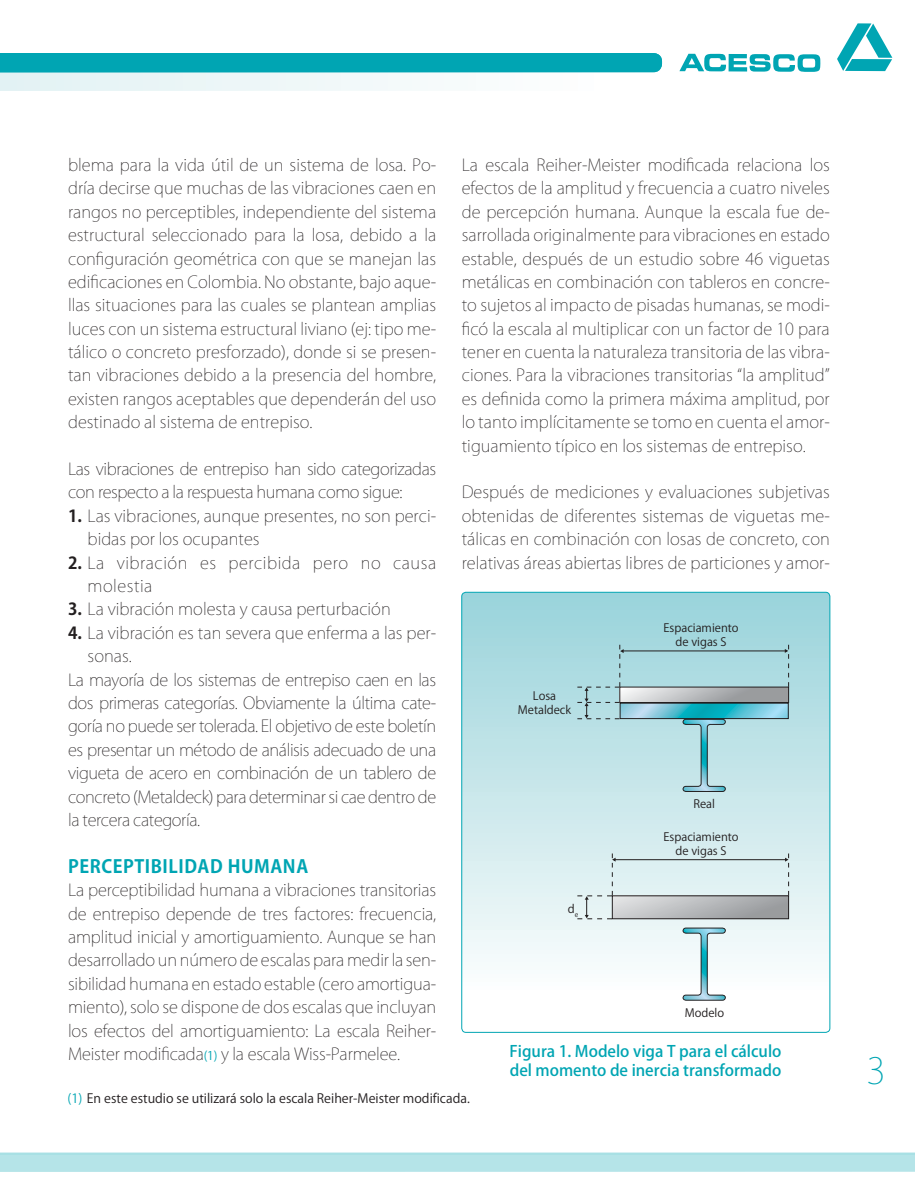
<style>
.page{position:relative;width:915px;height:1191px;background:#fff}
.page>*{position:absolute;margin:0;border:0;box-sizing:border-box;transform-origin:0 0}
.t1{font:200 36px "Koz Go Pro";color:#00a5b3}
.t2{font:700 18px "Koz Go Pro";letter-spacing:.03em;color:#00a5b3}
.t3{font:200 16.5px/23.4px "Koz Go Pro";letter-spacing:-.01em;color:#231f20;text-align:justify}
.t4{font:200 16.5px/23.4px "Koz Go Pro";letter-spacing:.03em;color:#231f20}
.t5{font:500 15.75px/18.9px "Koz Go Pro";color:#00a5b3}
.t6{font:12.75px "Koz Go Pro";color:#231f20}
.t7{font:11.4px/13.8px "Koz Go Pro";color:#231f20;text-align:center}
.s1{font-weight:700}
.s2{font-weight:400;font-size:12px;color:#00a5b3}
.s3{color:#00a5b3}
</style>
<div class="page">
<svg style="left:837px;top:23px;width:55px;height:48px"></svg>
<svg style="left:679px;top:54px;width:141px;height:18px"></svg>
<svg style="left:461px;top:592px;width:368px;height:440px"></svg>
<svg style="left:0;top:1152px;width:914px;height:20px;background:#b5e4e8"></svg>
<svg style="left:0;top:53px;width:661px;height:38px"></svg>
<div style="left:612px;top:895px;width:176px;height:23px;background:linear-gradient(to right,#dbdcde,#979a9c)"></div>
<div style="left:611px;top:895px;width:177px;height:24px;border:1px solid #231f20"></div>
<hr style="left:614px;top:859px;width:172px;height:1px;background:#231f20">
<svg style="left:682px;top:927px;width:43px;height:74px"></svg>
<svg style="left:623px;top:705px;width:163px;height:12px;background:#5bc3d6"></svg>
<div style="left:619px;top:703px;width:169px;height:16px;border:1px solid #231f20"></div>
<svg style="left:623px;top:689px;width:163px;height:12px;background:#b9babc"></svg>
<div style="left:619px;top:687px;width:169px;height:16px;border:1px solid #231f20"></div>
<hr style="left:621px;top:650px;width:165px;height:1px;background:#231f20">
<svg style="left:682px;top:718px;width:43px;height:74px;background:#9cc9d0"></svg>
<svg style="left:577px;top:645px;width:46px;height:74px;background:#a7d2d7"></svg>
<svg style="left:784px;top:645px;width:5px;height:42px"></svg>
<svg style="left:577px;top:853px;width:38px;height:66px;background:#d7e7e8"></svg>
<svg style="left:784px;top:853px;width:5px;height:42px"></svg>
<p class="t3" style="left:68px;top:153px;width:369px">blema para la vida útil de un sistema de losa. Po&shy;dría decirse que muchas de las vibraciones caen en rangos no perceptibles, independiente del sistema estructural seleccionado para la losa, debido a la configuración geométrica con que se manejan las edificaciones en Colombia. No obstante, bajo aque&shy;llas situaciones para las cuales se plantean amplias luces con un sistema estructural liviano (ej: tipo me&shy;tálico o concreto presforzado), donde si se presen&shy;tan vibraciones debido a la presencia del hombre, existen rangos aceptables que dependerán del uso destinado al sistema de entrepiso.</p>
<p class="t3" style="left:68px;top:457px;width:369px">Las vibraciones de entrepiso han sido categorizadas con respecto a la respuesta humana como sigue:</p>
<p class="t3" style="left:88px;top:504px;width:350px;text-indent:-20px"><span class="s1">1.</span> Las vibraciones, aunque presentes, no son perci&shy;bidas por los ocupantes</p>
<p class="t4" style="left:88px;top:551px;width:350px;text-indent:-20px"><span class="s1">2.</span> La vibración es percibida pero no causa molestia</p>
<p class="t3" style="left:68px;top:597px;width:324px"><span class="s1">3.</span> La vibración molesta y causa perturbación</p>
<p class="t3" style="left:68px;top:621px;width:369px"><span class="s1">4.</span> La vibración es tan severa que enferma a las per-</p>
<p class="t3" style="left:88px;top:644px;width:46px">sonas.</p>
<p class="t3" style="left:68px;top:667px;width:369px">La mayoría de los sistemas de entrepiso caen en las</p>
<p class="t3" style="left:68px;top:691px;width:369px">dos primeras categorías. Obviamente la última cate-</p>
<p class="t3" style="left:68px;top:714px;width:369px">goría no puede ser tolerada. El objetivo de este boletín</p>
<p class="t3" style="left:68px;top:738px;width:369px">es presentar un método de análisis adecuado de una</p>
<p class="t3" style="left:68px;top:761px;width:369px">vigueta de acero en combinación de un tablero de</p>
<p class="t3" style="left:68px;top:784px;width:369px">concreto (Metaldeck) para determinar si cae dentro de</p>
<p class="t3" style="left:68px;top:808px;width:133px">la tercera categoría.</p>
<p class="t2" style="left:68px;top:854px;width:241px">PERCEPTIBILIDAD HUMANA</p>
<p class="t3" style="left:68px;top:878px;width:369px">La perceptibilidad humana a vibraciones transitorias de entrepiso depende de tres factores: frecuencia, amplitud inicial y amortiguamiento. Aunque se han desarrollado un número de escalas para medir la sen&shy;sibilidad humana en estado estable (cero amortigua&shy;miento), solo se dispone de dos escalas que incluyan los efectos del amortiguamiento: La escala Reiher-Meister modificada<span class="s2">(1)</span> y la escala Wiss-Parmelee.</p>
<p class="t3" style="left:461px;top:153px;width:369px">La escala Reiher-Meister modificada relaciona los efectos de la amplitud y frecuencia a cuatro niveles de percepción humana. Aunque la escala fue de&shy;sarrollada originalmente para vibraciones en estado estable, después de un estudio sobre 46 viguetas metálicas en combinación con tableros en concre&shy;to sujetos al impacto de pisadas humanas, se modi&shy;ficó la escala al multiplicar con un factor de 10 para tener en cuenta la naturaleza transitoria de las vibra&shy;ciones. Para la vibraciones transitorias “la amplitud” es definida como la primera máxima amplitud, por lo tanto implícitamente se tomo en cuenta el amor&shy;tiguamiento típico en los sistemas de entrepiso.</p>
<p class="t3" style="left:461px;top:480px;width:369px">Después de mediciones y evaluaciones subjetivas obtenidas de diferentes sistemas de viguetas me&shy;tálicas en combinación con losas de concreto, con relativas áreas abiertas libres de particiones y amor-</p>
<p class="t7" style="left:517px;top:689px;width:55px">Losa<br>Metaldeck</p>
<p class="t7" style="left:567px;top:902px;width:12px">d<sub>e</sub></p>
<p class="t7" style="left:663px;top:621px;width:77px">Espaciamiento de vigas S</p>
<p class="t7" style="left:693px;top:797px;width:23px">Real</p>
<p class="t7" style="left:663px;top:830px;width:77px">Espaciamiento de vigas S</p>
<p class="t7" style="left:684px;top:1005px;width:41px">Modelo</p>
<p class="t5" style="left:509px;top:1042px;width:273px">Figura 1. Modelo viga T para el cálculo del momento de inercia transformado</p>
<p class="t6" style="left:67px;top:1090px;width:404px"><span class="s3">(1)</span> En este estudio se utilizará solo la escala Reiher-Meister modificada.</p>
<h1 class="t1" style="left:866px;top:1046px;width:21px">3</h1>
</div>
